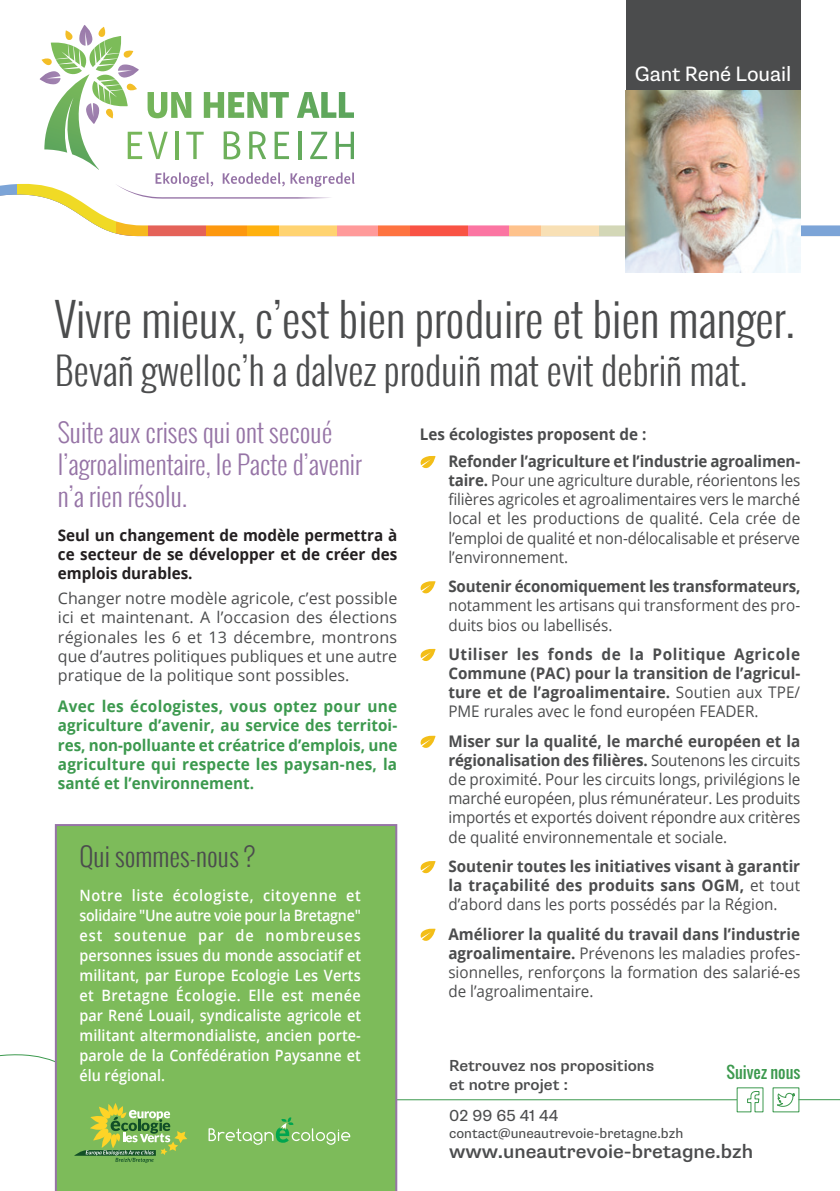
<style>
.page{position:relative;width:840px;height:1191px;background:#fff}
.page>*{position:absolute;margin:0;border:0;box-sizing:border-box;transform-origin:0 0}
.Verso_Titre_gris_35{font:300 46px "Oswald";color:#4b4c4d}
.Verso_Titre_gris_35-2{font:300 38px "Oswald";color:#4b4c4d}
.Soustitre-violet_13{font:300 26px/32px "Oswald";color:#9674a6}
.Soustitre-violet_13-2{font:300 26px "Oswald";color:#4b4c4d}
.Texte_courant_8{font:20.8px "Supria Sans";letter-spacing:-.005em;color:#fff}
.t1{font:500 19.6px "Supria Sans";color:#4b4c4d}
.Texte_courant_8-2{font:16px/19.2px "Open Sans";color:#4b4c4d;text-align:justify;scale:.94 1}
.Texte_courant_8-3{font:16px/19.2px "Open Sans";color:#4b4c4d;text-align:justify;scale:.95 1}
.Texte_courant_8-4{font:16px/19.2px "Open Sans";color:#4b4c4d;text-align:justify}
.Texte_courant_8-5{font:700 16px/19.2px "Open Sans";letter-spacing:.015em;color:#3c994e;text-align:justify;scale:.96 1}
.Texte_courant_8-6{font:700 16px/19.2px "Open Sans";color:#4b4c4d;text-align:justify;scale:.96 1}
.Texte_courant_8-7{font:700 16px/19.2px "Open Sans";color:#4b4c4d;text-align:justify;scale:.95 1}
.Texte_courant_8-8{font:700 16px/19.2px "Open Sans";color:#231f20;text-align:justify;scale:.95 1}
.t2{font:500 16px "Supria Sans";color:#4b4c4d}
.Texte_courant_8-9{font:16px "Supria Sans";color:#4b4c4d}
.Texte_courant_8-10{font:16px "Oswald";color:#3c994e}
.Texte_courant_8-11{font:600 15.6px/20px "Open Sans";color:#fff;text-align:justify;scale:.93 1}
.Texte_courant_8-12{font:14px "Supria Sans";color:#4b4c4d}
.s1{font-weight:700}
.s2{font-weight:400}
</style>
<div class="page">
<svg style="left:420px;top:456px;width:15px;height:13px"></svg>
<svg style="left:420px;top:581px;width:15px;height:13px"></svg>
<svg style="left:420px;top:648px;width:15px;height:13px"></svg>
<svg style="left:420px;top:735px;width:15px;height:13px"></svg>
<svg style="left:420px;top:861px;width:15px;height:12px"></svg>
<svg style="left:420px;top:928px;width:15px;height:13px"></svg>
<svg style="left:0;top:1032px;width:839px;height:159px"></svg>
<svg style="left:799px;top:225px;width:40px;height:11px"></svg>
<svg style="left:116px;top:225px;width:131px;height:11px"></svg>
<svg style="left:247px;top:225px;width:130px;height:11px"></svg>
<svg style="left:377px;top:225px;width:131px;height:11px"></svg>
<svg style="left:508px;top:225px;width:117px;height:11px"></svg>
<svg style="left:96px;top:225px;width:20px;height:9px"></svg>
<svg style="left:0;top:0;width:801px;height:225px"></svg>
<div style="left:625px;top:0;width:174px;height:273px;background:#4b4c4d"></div>
<svg style="left:40px;top:25px;width:314px;height:174px"></svg>
<img style="left:625px;top:91px;width:174px;height:182px">
<div style="left:55px;top:824px;width:342px;height:367px;background:#7dbb5a"></div>
<svg style="left:74px;top:1104px;width:113px;height:58px;background:#89b65a"></svg>
<svg style="left:208px;top:1116px;width:142px;height:28px;background:#87c16c"></svg>
<p class="Texte_courant_8" style="left:634px;top:61px;width:158px">Gant René Louail</p>
<p class="Verso_Titre_gris_35" style="left:55px;top:285px;width:741px">Vivre mieux, c’est bien produire et bien manger.</p>
<p class="Verso_Titre_gris_35-2" style="left:55px;top:342px;width:693px">Bevañ gwelloc’h a dalvez produiñ mat evit debriñ mat.</p>
<p class="Soustitre-violet_13" style="left:58px;top:416px;width:305px">Suite aux crises qui ont secoué l’agroalimentaire, le Pacte d’avenir</p>
<p class="Soustitre-violet_13" style="left:58px;top:480px;width:131px">n’a rien résolu.</p>
<p class="Texte_courant_8-8" style="left:58px;top:525px;width:358px">Seul un changement de modèle permettra à ce secteur de se développer et de créer des emplois durables.</p>
<p class="Texte_courant_8-4" style="left:58px;top:588px;width:341px">Changer notre modèle agricole, c’est possible ici et maintenant. A l’occasion des élections régionales les 6 et 13 décembre, montrons que d’autres politiques publiques et une autre pratique de la politique sont possibles.</p>
<p class="Texte_courant_8-5" style="left:58px;top:696px;width:355px">Avec les écologistes, vous optez pour une agriculture d’avenir, au service des territoi&shy;res, non-polluante et créatrice d’emplois, une agriculture qui respecte les paysan-nes, la santé et l’environnement.</p>
<p class="Soustitre-violet_13-2" style="left:79px;top:837px;width:177px">Qui sommes-nous ?</p>
<p class="Texte_courant_8-11" style="left:79px;top:885px;width:304px">Notre liste écologiste, citoyenne et solidaire "Une autre voie pour la Bretagne" est soutenue par de nombreuses personnes issues du monde associatif et militant, par Europe Ecologie Les Verts et Bretagne Écologie. Elle est menée par René Louail, syndicaliste agricole et militant altermondialiste, ancien porte&shy;parole de la Confédération Paysanne et élu régional.</p>
<p class="Texte_courant_8-7" style="left:420px;top:424px;width:240px">Les écologistes proposent de :</p>
<p class="Texte_courant_8-2" style="left:448px;top:451px;width:376px"><span class="s1">Refonder l’agriculture et l’industrie agroalimen&shy;taire.</span> Pour une agriculture durable, réorientons les filières agricoles et agroalimentaires vers le marché local et les productions de qualité. Cela crée de l’emploi de qualité et non-délocalisable et préserve l’environnement.</p>
<p class="Texte_courant_8-3" style="left:448px;top:576px;width:372px"><span class="s1">Soutenir économiquement les transformateurs, </span>notamment les artisans qui transforment des pro&shy;duits bios ou labellisés.</p>
<p class="Texte_courant_8-6" style="left:448px;top:644px;width:368px">Utiliser les fonds de la Politique Agricole Commune (PAC) pour la transition de l’agricul&shy;ture et de l’agroalimentaire. <span class="s2">Soutien aux TPE/ PME rurales avec le fond européen FEADER.</span></p>
<p class="Texte_courant_8-2" style="left:448px;top:731px;width:376px"><span class="s1">Miser sur la qualité, le marché européen et la régionalisation des filières.</span> Soutenons les circuits de proximité. Pour les circuits longs, privilégions le marché européen, plus rémunérateur. Les produits importés et exportés doivent répondre aux critères de qualité environnementale et sociale.</p>
<p class="Texte_courant_8-7" style="left:448px;top:856px;width:372px">Soutenir toutes les initiatives visant à garantir la traçabilité des produits sans OGM, <span class="s2">et tout d’abord dans les ports possédés par la Région.</span></p>
<p class="Texte_courant_8-3" style="left:448px;top:923px;width:372px"><span class="s1">Améliorer la qualité du travail dans l’industrie agroalimentaire.</span> Prévenons les maladies profes&shy;sionnelles, renforçons la formation des salarié-es de l’agroalimentaire.</p>
<p class="t2" style="left:449px;top:1055px;width:206px">Retrouvez nos propositions</p>
<p class="t2" style="left:449px;top:1074px;width:121px">et notre projet :</p>
<p class="Texte_courant_8-9" style="left:449px;top:1105px;width:111px">02 99 65 41 44</p>
<p class="Texte_courant_8-12" style="left:449px;top:1124px;width:235px">contact@uneautrevoie-bretagne.bzh</p>
<p class="Texte_courant_8-10" style="left:726px;top:1060px;width:75px">SUIVEZ NOUS</p>
<p class="t1" style="left:449px;top:1139px;width:305px">www.uneautrevoie-bretagne.bzh</p>
</div>
